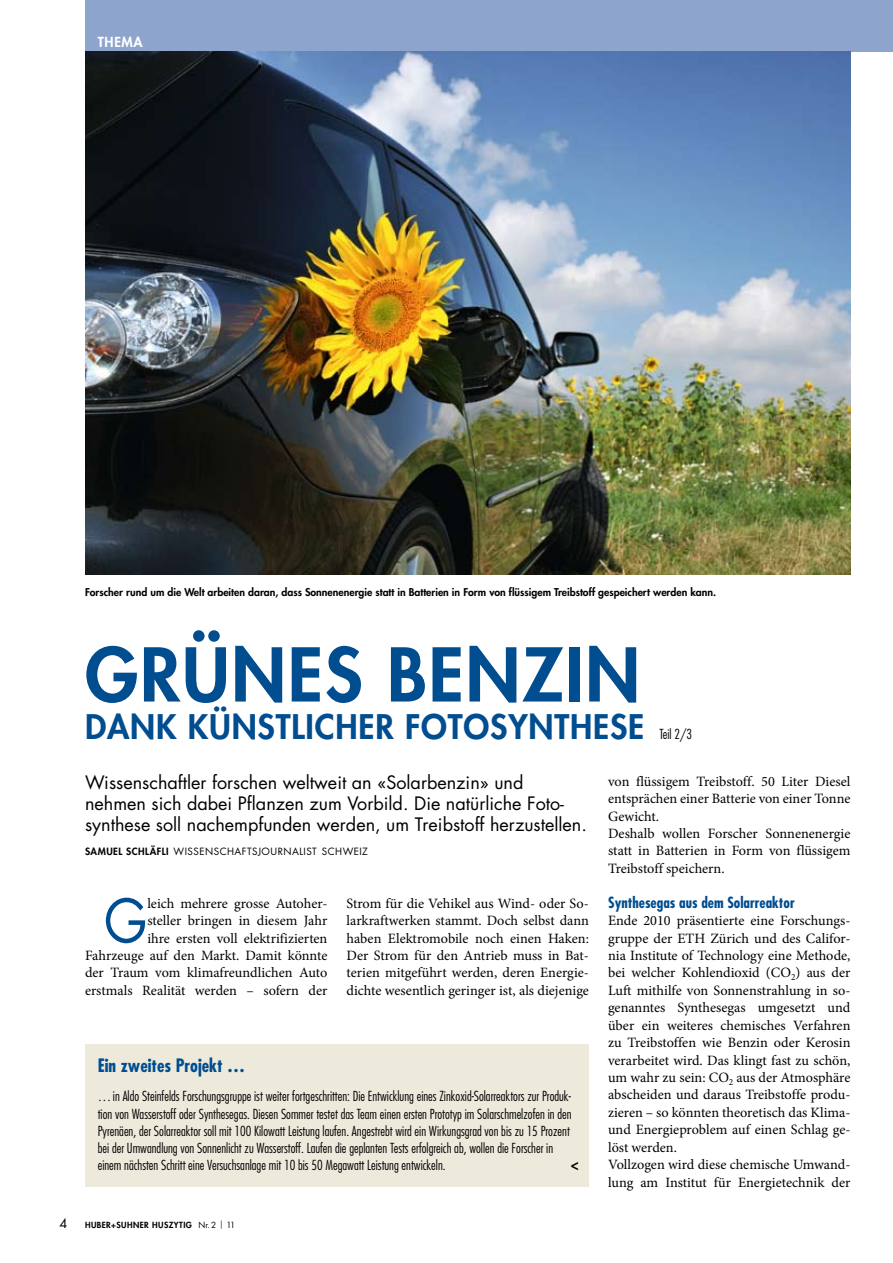
<style>
.page{position:relative;width:893px;height:1263px;background:#fff}
.page>*{position:absolute;margin:0;border:0;box-sizing:border-box;transform-origin:0 0}
.t1{font:800 72px "Futura Std";letter-spacing:.025em;color:#004d90}
.t2{font:58.5px "Futura Std";color:#004d90;scale:.9 1}
.t3{font:800 33px "Futura Std";letter-spacing:.025em;color:#004d90}
.t4{font:18px/21px "Futura Std";color:#000}
.t5{font:700 condensed 18px "Futura Std";color:#004d90}
.t6{font:700 condensed 15px "Futura Std";color:#004d90}
.t7{font:700 condensed 15px "Futura Std";color:#000}
.t8{font:14.25px/17.4px "Minion Pro";color:#000}
.t9{font:300 condensed 13.5px/17.2px "Futura Std";color:#000}
.t10{font:800 13.5px "Futura Std";color:#fff}
.t11{font:12.75px "Futura Std";color:#000}
.t12{font:800 10.5px "Futura Std";color:#000}
.t13{font:9.75px "Futura Std";letter-spacing:.05em;color:#000}
.t14{font:800 9.75px "Futura Std";color:#000}
.t15{font:800 8.25px "Futura Std";letter-spacing:.05em;color:#000}
.t16{font:8.25px "Futura Std";color:#000}
.s1{font-weight:800}
.s2{color:#004d90}
</style>
<div class="page">
<div style="left:85px;top:0;width:808px;height:51px;background:#8da4cd"></div>
<div style="left:85px;top:1044px;width:504px;height:142px;background:#edeadc"></div>
<img style="left:85px;top:51px;width:765px;height:523px">
<p class="t10" style="left:98px;top:34px;width:10px">Them</p>
<p class="t10" style="left:134px;top:34px;width:11px">a</p>
<p class="t10" style="left:98px;top:34px;width:18px">Rubr</p>
<p class="t10" style="left:132px;top:34px;width:13px">ik</p>
<p class="t12" style="left:85px;top:585px;width:633px">Forscher rund um die Welt arbeiten daran, dass Sonnenenergie statt in Batterien in Form von flüssigem Treibstoff gespeichert werden kann.</p>
<h1 class="t1" style="left:85px;top:629px;width:190px">Grünes</h1>
<h1 class="t1" style="left:387px;top:629px;width:239px">Benzin</h1>
<h3 class="t3" style="left:85px;top:706px;width:271px">dank künstlicher</h3>
<h3 class="t3" style="left:405px;top:706px;width:184px">Fotosynthese</h3>
<p class="t9" style="left:659px;top:725px;width:34px">Teil 2/3</p>
<p class="t4" style="left:85px;top:772px;width:503px">Wissenschaftler forschen weltweit an «Solarbenzin» und nehmen sich dabei Pflanzen zum Vorbild. Die natürliche Foto&shy;synthese soll nachempfunden werden, um Treibstoff herzustellen.</p>
<p class="t14" style="left:85px;top:845px;width:21px">Samue</p>
<p class="t13" style="left:119px;top:845px;width:173px"><span class="s1">l Schläfli</span> Wissenschaftsjou rnal</p>
<p class="t13" style="left:303px;top:845px;width:66px">ist Schweiz</p>
<p class="t8" style="left:85px;top:894px;width:244px;text-align:right">leich mehrere grosse Autoher-<br>steller bringen in diesem Jahr<br>ihre ersten voll elektrifizierten<br>Fahrzeuge auf den Markt. Damit könnte der Traum vom klimafreundlichen Auto erstmals Realität werden – sofern der</p>
<p class="t8" style="left:347px;top:894px;width:244px;text-align:justify">Strom für die Vehikel aus Wind- oder So&shy;larkraftwerken stammt. Doch selbst dann haben Elektromobile noch einen Haken:<br>Der Strom für den Antrieb muss in Bat&shy;terien mitgeführt werden, deren Energie&shy;dichte wesentlich geringer ist, als diejenige</p>
<h2 class="t2" style="left:104px;top:884px;width:49px">G</h2>
<p class="t5" style="left:98px;top:1054px;width:149px">Ein zweites Projekt …</p>
<p class="t9" style="left:98px;top:1087px;width:475px">…in Aldo Steinfelds Forschungsgruppe ist weiter fortgeschritten: Die Entwicklung eines Zinkoxid-Solarreaktors zur Produk&shy;tion von Wasserstoff oder Synthesegas. Diesen Sommer testet das Team einen ersten Prototyp im Solarschmelzofen in den Pyrenäen, der Solarreaktor soll mit 100 Kilowatt Leistung laufen. Angestrebt wird ein Wirkungsgrad von bis zu 15 Prozent bei der Umwandlung von Sonnenlicht zu Wasserstoff. Laufen die geplanten Tests erfolgreich ab, wollen die Forscher in einem nächsten Schritt eine Versuchsanlage mit 10 bis 50 Megawatt Leistung entwickeln.</p>
<p class="t7" style="left:571px;top:1155px;width:9px">&lt;</p>
<p class="t11" style="left:60px;top:1215px;width:9px">4</p>
<p class="t15" style="left:85px;top:1219px;width:90px">HUBER+SUHNER HUSZYTIG</p>
<p class="t16" style="left:198px;top:1219px;width:38px">Nr.2 <span class="s2">|</span> 11</p>
<p class="t8" style="left:608px;top:772px;width:244px">von flüssigem Treibstoff. 50 Liter Diesel entsprächen einer Batterie von einer Tonne Gewicht.<br>Deshalb wollen Forscher Sonnenenergie statt in Batterien in Form von flüssigem Treibstoff speichern.</p>
<p class="t6" style="left:608px;top:893px;width:188px">Synthesegas aus dem Solarreaktor</p>
<p class="t8" style="left:608px;top:912px;width:244px">Ende 2010 präsentierte eine Forschungs&shy;gruppe der ETH Zürich und des Califor&shy;nia Institute of Technology eine Methode, bei welcher Kohlendioxid (CO<sub>2</sub>) aus der Luft mithilfe von Sonnenstrahlung in so&shy;genanntes Synthesegas umgesetzt und über ein weiteres chemisches Verfahren zu Treibstoffen wie Benzin oder Kerosin verarbeitet wird. Das klingt fast zu schön, um wahr zu sein: CO<sub>2</sub> aus der Atmosphäre abscheiden und daraus Treibstoffe produ&shy;zieren – so könnten theoretisch das Klima&shy;und Energieproblem auf einen Schlag ge&shy;löst werden.<br>Vollzogen wird diese chemische Umwand&shy;lung am Institut für Energietechnik der</p>
</div>
